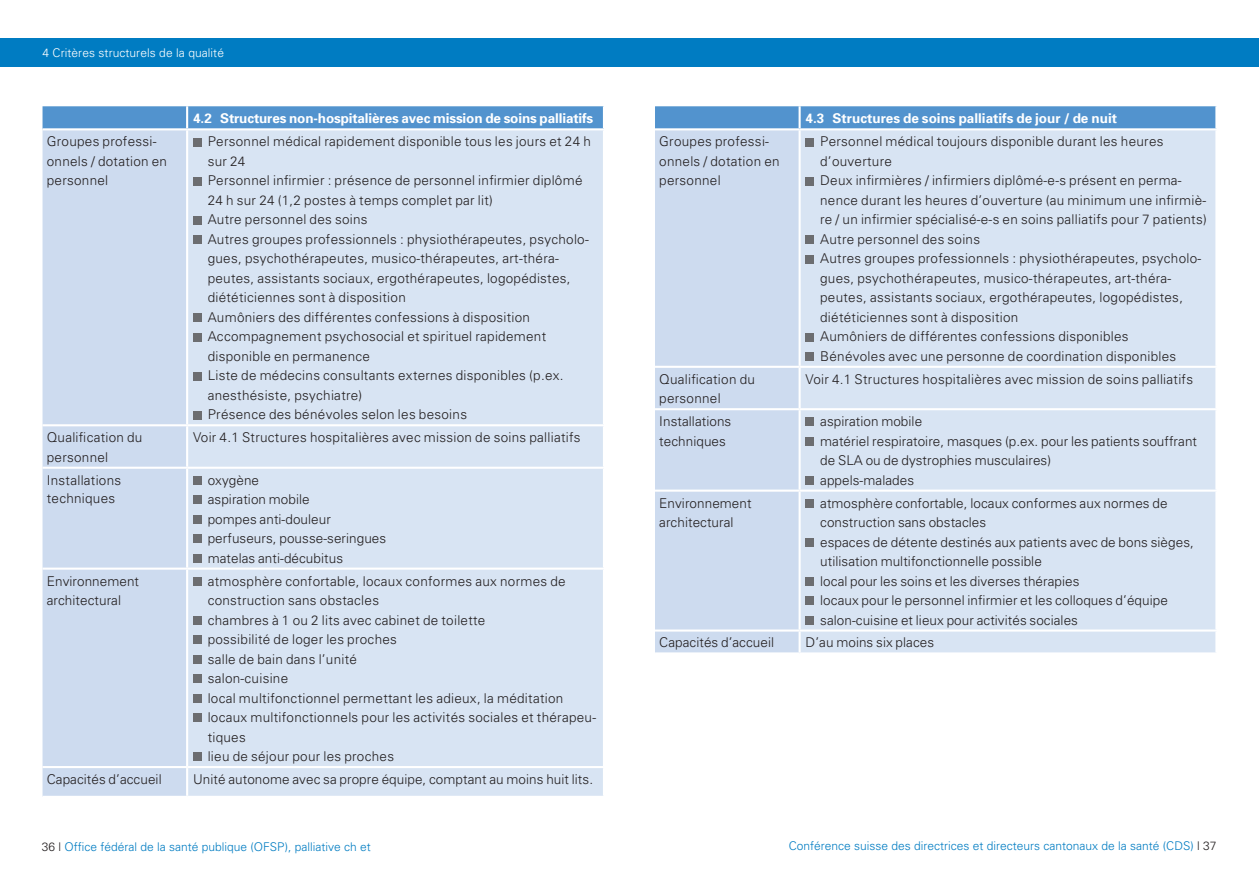
<style>
.page{position:relative;width:1259px;height:893px;background:#fff}
.page>*{position:absolute;margin:0;border:0;box-sizing:border-box;transform-origin:0 0}
.t1{font:300 13.5px/19.5px "Univers";letter-spacing:.02em;color:#231f20}
.t2{font:700 13.5px "Univers";letter-spacing:-.01em;color:#fff}
.t3{font:300 12px "Univers";color:#007cc2}
.t4{font:300 12px "Univers";letter-spacing:.005em;color:#fff}
.s1{color:#231f20}
</style>
<div class="page">
<div style="left:0;top:38px;width:1259px;height:29px;background:#007cc2"></div>
<div style="left:43px;top:106px;width:560px;height:22px;background:#5293ce"></div>
<div style="left:43px;top:130px;width:143px;height:666px;background:#cddbef"></div>
<div style="left:188px;top:130px;width:415px;height:666px;background:#d8e4f3"></div>
<hr style="left:186px;top:106px;width:2px;height:22px;background:#fff">
<hr style="left:43px;top:424px;width:144px;height:2px;background:#fff">
<hr style="left:187px;top:424px;width:418px;height:2px;background:#fff">
<hr style="left:43px;top:467px;width:144px;height:2px;background:#fff">
<hr style="left:187px;top:467px;width:418px;height:2px;background:#fff">
<hr style="left:43px;top:568px;width:144px;height:2px;background:#fff">
<hr style="left:187px;top:568px;width:418px;height:2px;background:#fff">
<hr style="left:43px;top:766px;width:144px;height:2px;background:#fff">
<hr style="left:187px;top:766px;width:418px;height:2px;background:#fff">
<div style="left:193px;top:138px;width:9px;height:8px;background:#6c6d70"></div>
<div style="left:193px;top:177px;width:9px;height:8px;background:#6c6d70"></div>
<div style="left:193px;top:216px;width:9px;height:8px;background:#6c6d70"></div>
<div style="left:193px;top:235px;width:9px;height:9px;background:#6c6d70"></div>
<div style="left:193px;top:313px;width:9px;height:9px;background:#6c6d70"></div>
<div style="left:193px;top:333px;width:9px;height:8px;background:#6c6d70"></div>
<div style="left:193px;top:372px;width:9px;height:8px;background:#6c6d70"></div>
<div style="left:193px;top:411px;width:9px;height:8px;background:#6c6d70"></div>
<div style="left:193px;top:476px;width:9px;height:9px;background:#6c6d70"></div>
<div style="left:193px;top:496px;width:9px;height:8px;background:#6c6d70"></div>
<div style="left:193px;top:515px;width:9px;height:9px;background:#6c6d70"></div>
<div style="left:193px;top:535px;width:9px;height:8px;background:#6c6d70"></div>
<div style="left:193px;top:554px;width:9px;height:9px;background:#6c6d70"></div>
<div style="left:193px;top:577px;width:9px;height:8px;background:#6c6d70"></div>
<div style="left:193px;top:616px;width:9px;height:8px;background:#6c6d70"></div>
<div style="left:193px;top:635px;width:9px;height:9px;background:#6c6d70"></div>
<div style="left:193px;top:655px;width:9px;height:8px;background:#6c6d70"></div>
<div style="left:193px;top:674px;width:9px;height:9px;background:#6c6d70"></div>
<div style="left:193px;top:694px;width:9px;height:8px;background:#6c6d70"></div>
<div style="left:193px;top:713px;width:9px;height:9px;background:#6c6d70"></div>
<div style="left:193px;top:752px;width:9px;height:9px;background:#6c6d70"></div>
<div style="left:655px;top:106px;width:560px;height:22px;background:#5293ce"></div>
<div style="left:655px;top:130px;width:143px;height:522px;background:#cddbef"></div>
<div style="left:800px;top:130px;width:415px;height:522px;background:#d8e4f3"></div>
<hr style="left:798px;top:106px;width:2px;height:22px;background:#fff">
<hr style="left:655px;top:366px;width:144px;height:2px;background:#fff">
<hr style="left:799px;top:366px;width:418px;height:2px;background:#fff">
<hr style="left:655px;top:408px;width:144px;height:2px;background:#fff">
<hr style="left:799px;top:408px;width:418px;height:2px;background:#fff">
<hr style="left:655px;top:490px;width:144px;height:2px;background:#fff">
<hr style="left:799px;top:490px;width:418px;height:2px;background:#fff">
<hr style="left:655px;top:629px;width:144px;height:3px;background:#fff">
<hr style="left:799px;top:629px;width:418px;height:3px;background:#fff">
<div style="left:805px;top:138px;width:9px;height:8px;background:#6c6d70"></div>
<div style="left:805px;top:177px;width:9px;height:8px;background:#6c6d70"></div>
<div style="left:805px;top:235px;width:9px;height:9px;background:#6c6d70"></div>
<div style="left:805px;top:255px;width:9px;height:8px;background:#6c6d70"></div>
<div style="left:805px;top:333px;width:9px;height:8px;background:#6c6d70"></div>
<div style="left:805px;top:352px;width:9px;height:9px;background:#6c6d70"></div>
<div style="left:805px;top:418px;width:9px;height:8px;background:#6c6d70"></div>
<div style="left:805px;top:437px;width:9px;height:9px;background:#6c6d70"></div>
<div style="left:805px;top:476px;width:9px;height:9px;background:#6c6d70"></div>
<div style="left:805px;top:499px;width:9px;height:8px;background:#6c6d70"></div>
<div style="left:805px;top:538px;width:9px;height:8px;background:#6c6d70"></div>
<div style="left:805px;top:577px;width:9px;height:8px;background:#6c6d70"></div>
<div style="left:805px;top:596px;width:9px;height:9px;background:#6c6d70"></div>
<div style="left:805px;top:616px;width:9px;height:8px;background:#6c6d70"></div>
<p class="t4" style="left:43px;top:45px;width:183px">4 Critères structurels de la qualité</p>
<p class="t2" style="left:193px;top:110px;width:401px">4.2 Structures non-hospitalières avec mission de soins palliatifs</p>
<p class="t1" style="left:47px;top:131px;width:122px">Groupes professi&shy;onnels / dotation en personnel</p>
<p class="t1" style="left:208px;top:131px;width:385px">Personnel médical rapidement disponible tous les jours et 24 h sur 24<br>Personnel infirmier : présence de personnel infirmier diplômé 24 h sur 24 (1,2 postes à temps complet par lit)<br>Autre personnel des soins<br>Autres groupes professionnels : physiothérapeutes, psycholo&shy;gues, psychothérapeutes, musico-thérapeutes, art-théra&shy;peutes, assistants sociaux, ergothérapeutes, logopédistes, diététiciennes sont à disposition<br>Aumôniers des différentes confessions à disposition Accompagnement psychosocial et spirituel rapidement disponible en permanence<br>Liste de médecins consultants externes disponibles (p.ex. anesthésiste, psychiatre)<br>Présence des bénévoles selon les besoins</p>
<p class="t1" style="left:47px;top:427px;width:97px">Qualification du personnel</p>
<p class="t1" style="left:193px;top:427px;width:389px">Voir 4.1 Structures hospitalières avec mission de soins palliatifs</p>
<p class="t1" style="left:47px;top:470px;width:76px;line-height:18.8px">Installations techniques</p>
<p class="t1" style="left:208px;top:470px;width:180px">oxygène<br>aspiration mobile<br>pompes anti-douleur perfuseurs, pousse-seringues matelas anti-décubitus</p>
<p class="t1" style="left:47px;top:571px;width:94px">Environnement architectural</p>
<p class="t1" style="left:208px;top:571px;width:390px">atmosphère confortable, locaux conformes aux normes de construction sans obstacles<br>chambres à 1 ou 2 lits avec cabinet de toilette<br>possibilité de loger les proches<br>salle de bain dans l’unité<br>salon-cuisine<br>local multifonctionnel permettant les adieux, la méditation locaux multifonctionnels pour les activités sociales et thérapeu&shy;tiques<br>lieu de séjour pour les proches</p>
<p class="t1" style="left:47px;top:769px;width:116px">Capacités d’accueil</p>
<p class="t1" style="left:193px;top:769px;width:401px">Unité autonome avec sa propre équipe, comptant au moins huit lits.</p>
<p class="t2" style="left:805px;top:110px;width:313px">4.3 Structures de soins palliatifs de jour / de nuit</p>
<p class="t1" style="left:659px;top:131px;width:122px">Groupes professi&shy;onnels / dotation en personnel</p>
<p class="t1" style="left:820px;top:131px;width:388px">Personnel médical toujours disponible durant les heures d’ouverture<br>Deux infirmières / infirmiers diplômé-e-s présent en perma&shy;nence durant les heures d’ouverture (au minimum une infirmiè&shy;re / un infirmier spécialisé-e-s en soins palliatifs pour 7 patients)<br>Autre personnel des soins<br>Autres groupes professionnels : physiothérapeutes, psycholo&shy;gues, psychothérapeutes, musico-thérapeutes, art-théra&shy;peutes, assistants sociaux, ergothérapeutes, logopédistes, diététiciennes sont à disposition<br>Aumôniers de différentes confessions disponibles<br>Bénévoles avec une personne de coordination disponibles</p>
<p class="t1" style="left:659px;top:369px;width:97px">Qualification du personnel</p>
<p class="t1" style="left:805px;top:369px;width:389px">Voir 4.1 Structures hospitalières avec mission de soins palliatifs</p>
<p class="t1" style="left:659px;top:411px;width:74px">Installations techniques</p>
<p class="t1" style="left:820px;top:411px;width:378px">aspiration mobile<br>matériel respiratoire, masques (p.ex. pour les patients souffrant de SLA ou de dystrophies musculaires)<br>appels-malades</p>
<p class="t1" style="left:659px;top:493px;width:94px">Environnement architectural</p>
<p class="t1" style="left:820px;top:493px;width:375px">atmosphère confortable, locaux conformes aux normes de construction sans obstacles<br>espaces de détente destinés aux patients avec de bons sièges, utilisation multifonctionnelle possible<br>local pour les soins et les diverses thérapies<br>locaux pour le personnel infirmier et les colloques d’équipe salon-cuisine et lieux pour activités sociales</p>
<p class="t1" style="left:659px;top:632px;width:116px">Capacités d’accueil</p>
<p class="t1" style="left:805px;top:632px;width:130px">D’au moins six places</p>
<p class="t3" style="left:42px;top:839px;width:330px"><span class="s1">36 |</span> Office fédéral de la santé publique (OFSP), palliative ch et</p>
<p class="t3" style="left:788px;top:838px;width:429px">Conférence suisse des directrices et directeurs cantonaux de la santé (CDS) <span class="s1">| 37</span></p>
</div>
